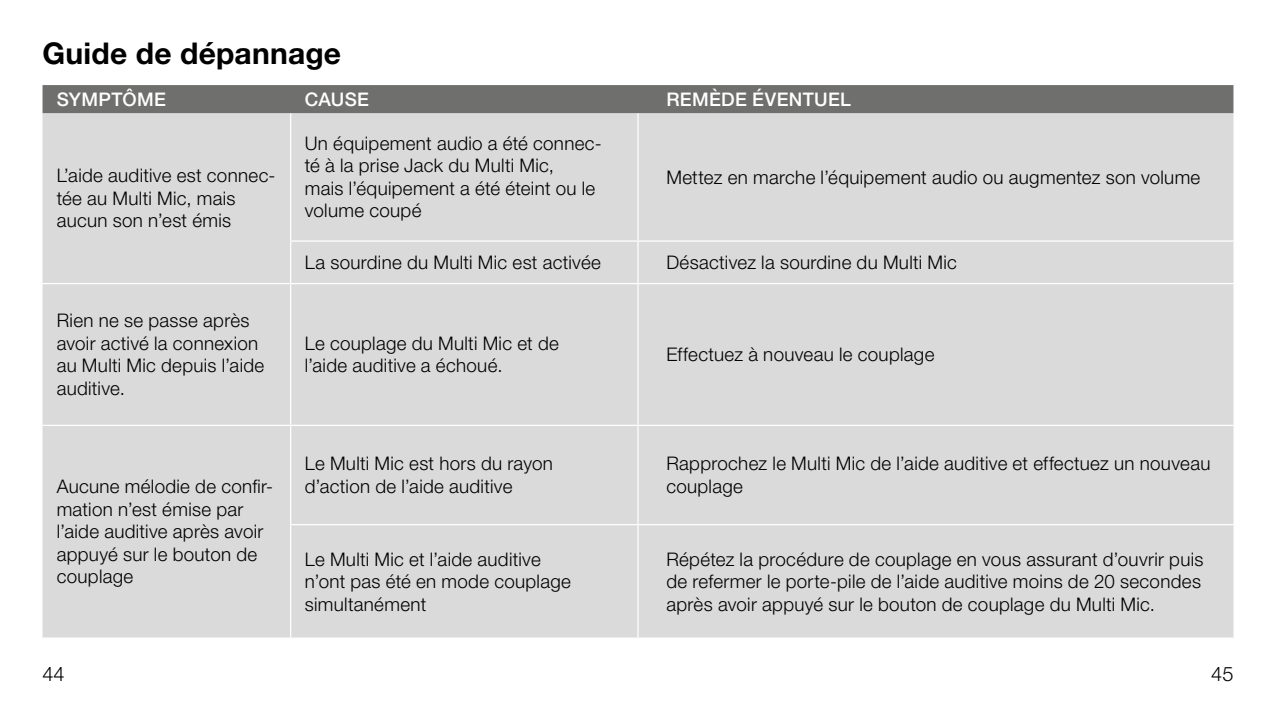
<style>
.page{position:relative;width:1276px;height:709px;background:#fff}
.page>*{position:absolute;margin:0;border:0;box-sizing:border-box;transform-origin:0 0}
.t1{font:700 30px "Helvetica Neue LT Pro";letter-spacing:.01em;color:#000}
.t2{font:300 20px "Helvetica Neue LT Pro";color:#000}
.t3{font:300 18.75px/22.5px "Helvetica Neue LT Pro";letter-spacing:.015em;color:#000}
.t4{font:500 18.75px "Helvetica Neue LT Pro";letter-spacing:.02em;color:#fff}
</style>
<div class="page">
<div style="left:43px;top:85px;width:1190px;height:28px;background:#6f6f6e"></div>
<div style="left:43px;top:113px;width:1190px;height:524px;background:#dadada"></div>
<hr style="left:290px;top:113px;width:1px;height:127px;background:#fff">
<hr style="left:637px;top:113px;width:1px;height:127px;background:#fff">
<hr style="left:290px;top:240px;width:348px;height:2px;background:#fff">
<hr style="left:290px;top:242px;width:1px;height:41px;background:#fff">
<hr style="left:638px;top:240px;width:595px;height:2px;background:#fff">
<hr style="left:637px;top:242px;width:1px;height:41px;background:#fff">
<hr style="left:290px;top:284px;width:1px;height:141px;background:#fff">
<hr style="left:637px;top:284px;width:1px;height:141px;background:#fff">
<hr style="left:290px;top:426px;width:1px;height:98px;background:#fff">
<hr style="left:637px;top:426px;width:1px;height:98px;background:#fff">
<hr style="left:290px;top:525px;width:1px;height:112px;background:#fff">
<hr style="left:637px;top:525px;width:1px;height:112px;background:#fff">
<hr style="left:43px;top:283px;width:248px;height:1px;background:#fff">
<hr style="left:291px;top:283px;width:347px;height:1px;background:#fff">
<hr style="left:638px;top:283px;width:595px;height:1px;background:#fff">
<hr style="left:43px;top:425px;width:248px;height:1px;background:#fff">
<hr style="left:291px;top:425px;width:347px;height:1px;background:#fff">
<hr style="left:638px;top:425px;width:595px;height:1px;background:#fff">
<hr style="left:290px;top:524px;width:348px;height:1px;background:#fff">
<hr style="left:638px;top:524px;width:595px;height:1px;background:#fff">
<h1 class="t1" style="left:43px;top:35px;width:300px">Guide de dépannage</h1>
<p class="t4" style="left:57px;top:88px;width:111px">SYMPTÔME</p>
<p class="t4" style="left:305px;top:88px;width:66px">CAUSE</p>
<p class="t4" style="left:666px;top:88px;width:186px">REMÈDE ÉVENTUEL</p>
<p class="t3" style="left:57px;top:164px;width:220px">L’aide auditive est connec&shy;tée au Multi Mic, mais aucun son n’est émis</p>
<p class="t3" style="left:57px;top:309px;width:209px">Rien ne se passe après avoir activé la connexion au Multi Mic depuis l’aide auditive.</p>
<p class="t3" style="left:57px;top:475px;width:218px">Aucune mélodie de confir&shy;mation n’est émise par l’aide auditive après avoir appuyé sur le bouton de couplage</p>
<p class="t3" style="left:305px;top:131px;width:298px">Un équipement audio a été connec&shy;té à la prise Jack du Multi Mic,<br>mais l’équipement a été éteint ou le volume coupé</p>
<p class="t3" style="left:666px;top:165px;width:535px">Mettez en marche l’équipement audio ou augmentez son volume</p>
<p class="t3" style="left:305px;top:251px;width:298px">La sourdine du Multi Mic est activée</p>
<p class="t3" style="left:666px;top:251px;width:292px">Désactivez la sourdine du Multi Mic</p>
<p class="t3" style="left:305px;top:331px;width:255px">Le couplage du Multi Mic et de l’aide auditive a échoué.</p>
<p class="t3" style="left:666px;top:343px;width:269px">Effectuez à nouveau le couplage</p>
<p class="t3" style="left:305px;top:452px;width:250px">Le Multi Mic est hors du rayon d’action de l’aide auditive</p>
<p class="t3" style="left:666px;top:452px;width:545px">Rapprochez le Multi Mic de l’aide auditive et effectuez un nouveau couplage</p>
<p class="t3" style="left:305px;top:547px;width:268px">Le Multi Mic et l’aide auditive n’ont pas été en mode couplage simultanément</p>
<p class="t3" style="left:666px;top:547px;width:538px">Répétez la procédure de couplage en vous assurant d’ouvrir puis de refermer le porte-pile de l’aide auditive moins de 20 secondes après avoir appuyé sur le bouton de couplage du Multi Mic.</p>
<p class="t2" style="left:43px;top:661px;width:24px">44</p>
<p class="t2" style="left:1211px;top:661px;width:24px">45</p>
</div>
